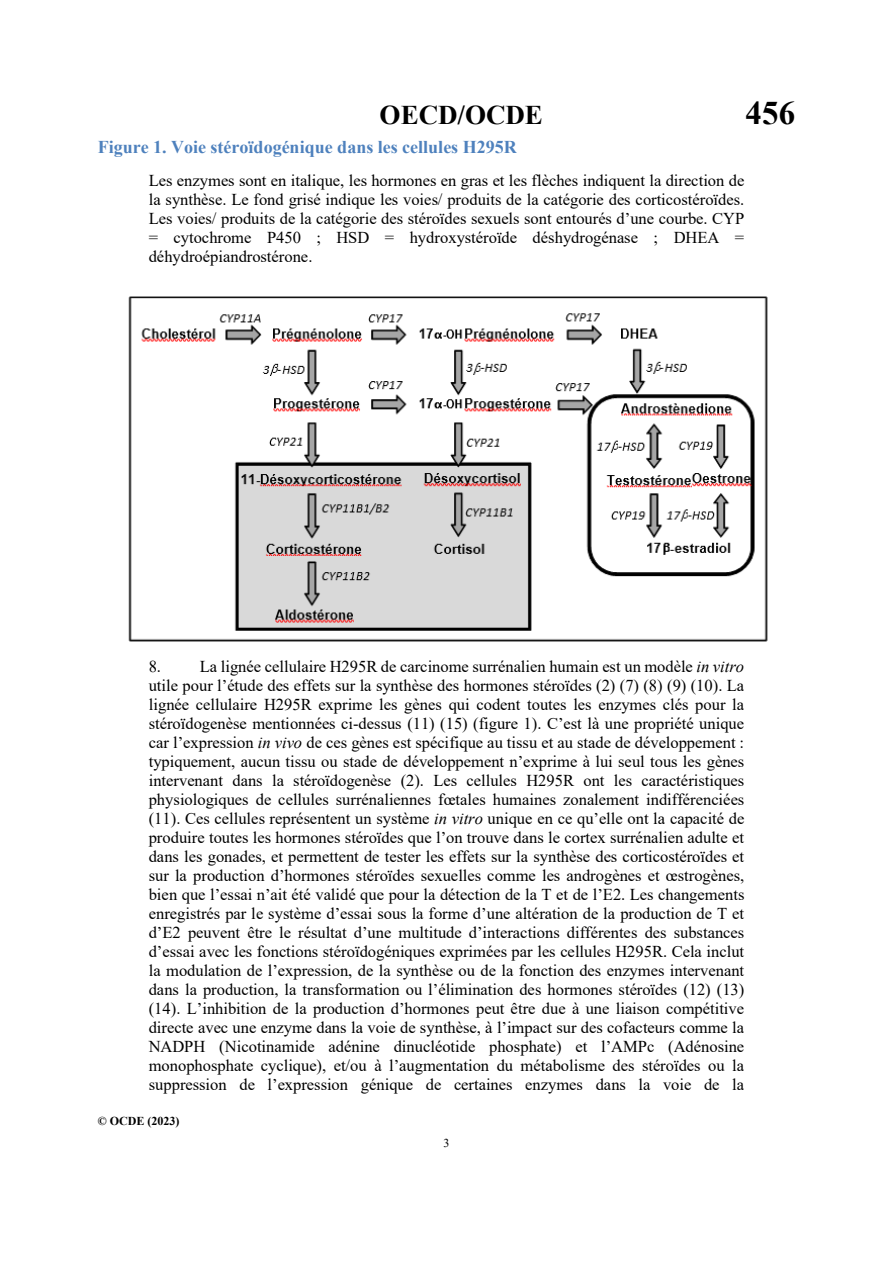
<style>
.page{position:relative;width:893px;height:1263px;background:#fff}
.page>*{position:absolute;margin:0;border:0;box-sizing:border-box;transform-origin:0 0}
.t1{font:700 33px "Times New Roman";color:#000}
.t2{font:700 27px "Times New Roman";color:#000}
.t3{font:700 18px "Times New Roman";color:#4e81bd}
.t4{font:16.5px/18.9px "Times New Roman";color:#000;text-align:justify}
.t5{font:700 12px "Times New Roman";letter-spacing:-.005em;color:#000}
.t6{font:12px "Times New Roman";color:#000}
.s1{font-style:italic}
</style>
<div class="page">
<img style="left:128px;top:296px;width:640px;height:346px">
<h2 class="t2" style="left:380px;top:96px;width:165px">OECD/OCDE</h2>
<h1 class="t1" style="left:746px;top:89px;width:51px">456</h1>
<p class="t3" style="left:98px;top:134px;width:421px">Figure 1. Voie stéroïdogénique dans les cellules H295R</p>
<p class="t4" style="left:149px;top:170px;width:597px">Les enzymes sont en italique, les hormones en gras et les flèches indiquent la direction de la synthèse. Le fond grisé indique les voies/ produits de la catégorie des corticostéroïdes.<br>Les voies/ produits de la catégorie des stéroïdes sexuels sont entourés d’une courbe. CYP = cytochrome P450 ; HSD = hydroxystéroïde déshydrogénase ; DHEA = déhydroépiandrostérone.</p>
<p class="t4" style="left:149px;top:657px;width:597px">8. La lignée cellulaire H295R de carcinome surrénalien humain est un modèle <span class="s1">in vitro </span>utile pour l’étude des effets sur la synthèse des hormones stéroïdes (2) (7) (8) (9) (10). La lignée cellulaire H295R exprime les gènes qui codent toutes les enzymes clés pour la stéroïdogenèse mentionnées ci-dessus (11) (15) (figure 1). C’est là une propriété unique car l’expression <span class="s1">in vivo</span> de ces gènes est spécifique au tissu et au stade de développement : typiquement, aucun tissu ou stade de développement n’exprime à lui seul tous les gènes intervenant dans la stéroïdogenèse (2). Les cellules H295R ont les caractéristiques physiologiques de cellules surrénaliennes fœtales humaines zonalement indifférenciées (11). Ces cellules représentent un système <span class="s1">in vitro</span> unique en ce qu’elle ont la capacité de produire toutes les hormones stéroïdes que l’on trouve dans le cortex surrénalien adulte et dans les gonades, et permettent de tester les effets sur la synthèse des corticostéroïdes et sur la production d’hormones stéroïdes sexuelles comme les androgènes et œstrogènes, bien que l’essai n’ait été validé que pour la détection de la T et de l’E2. Les changements enregistrés par le système d’essai sous la forme d’une altération de la production de T et d’E2 peuvent être le résultat d’une multitude d’interactions différentes des substances d’essai avec les fonctions stéroïdogéniques exprimées par les cellules H295R. Cela inclut la modulation de l’expression, de la synthèse ou de la fonction des enzymes intervenant dans la production, la transformation ou l’élimination des hormones stéroïdes (12) (13) (14). L’inhibition de la production d’hormones peut être due à une liaison compétitive directe avec une enzyme dans la voie de synthèse, à l’impact sur des cofacteurs comme la NADPH (Nicotinamide adénine dinucléotide phosphate) et l’AMPc (Adénosine monophosphate cyclique), et/ou à l’augmentation du métabolisme des stéroïdes ou la suppression de l’expression génique de certaines enzymes dans la voie de la</p>
<p class="t5" style="left:98px;top:1112px;width:83px">© OCDE (2023)</p>
<p class="t6" style="left:443px;top:1135px;width:8px">3</p>
</div>
